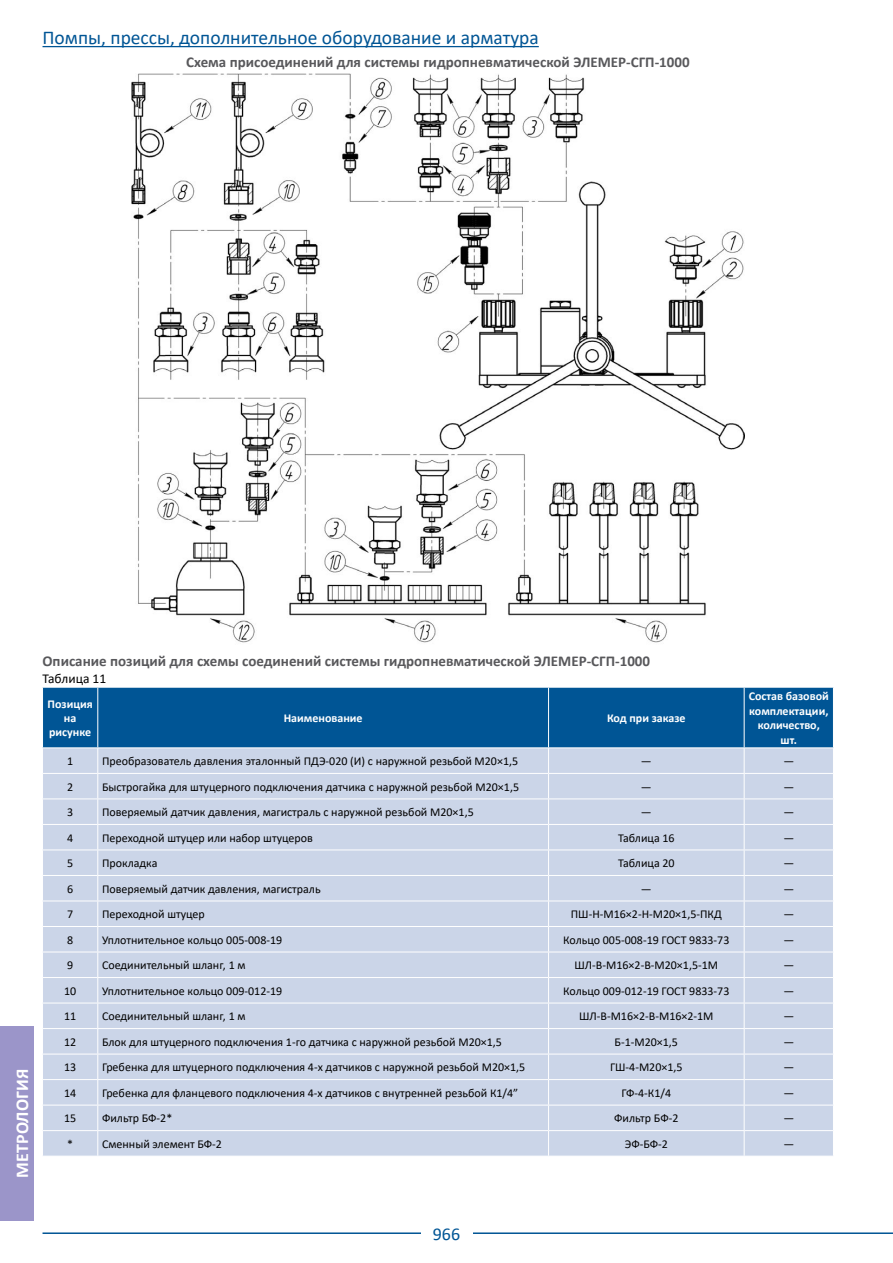
<style>
.page{position:relative;width:893px;height:1263px;background:#fff}
.page>*{position:absolute;margin:0;border:0;box-sizing:border-box;transform-origin:0 0}
.t1{font:19.5px "Calibri";color:#005595}
.t2{font:700 18px "Calibri";letter-spacing:.01em;color:#fff}
.t3{font:18px "Calibri";color:#005595}
.t4{font:700 15px "Calibri";color:#58585b}
.t5{font:13.5px "Calibri";color:#000}
.t6{font:12px "Calibri";color:#000}
.t7{font:700 12px/14.4px "Calibri";color:#fff;text-align:center}
</style>
<div class="page">
<hr style="left:43px;top:1232px;width:850px;height:2px;background:#005595">
<hr style="left:43px;top:46px;width:496px;height:1px;background:#005595">
<div style="left:421px;top:1225px;width:51px;height:16px;background:#fff"></div>
<div style="left:0;top:1026px;width:34px;height:194px;background:#9b95c9"></div>
<img style="left:132px;top:74px;width:612px;height:569px">
<div style="left:43px;top:688px;width:790px;height:59px;background:#005595"></div>
<div style="left:43px;top:748px;width:790px;height:408px;background:#cbd5e8"></div>
<hr style="left:97px;top:687px;width:1px;height:60px;background:#fff">
<hr style="left:548px;top:687px;width:1px;height:60px;background:#fff">
<hr style="left:744px;top:687px;width:1px;height:60px;background:#fff">
<hr style="left:42px;top:773px;width:56px;height:1px;background:#fff">
<hr style="left:98px;top:773px;width:451px;height:1px;background:#fff">
<hr style="left:549px;top:773px;width:195px;height:1px;background:#fff">
<hr style="left:744px;top:773px;width:90px;height:1px;background:#fff">
<hr style="left:42px;top:798px;width:56px;height:1px;background:#fff">
<hr style="left:98px;top:798px;width:451px;height:1px;background:#fff">
<hr style="left:549px;top:798px;width:195px;height:1px;background:#fff">
<hr style="left:744px;top:798px;width:90px;height:1px;background:#fff">
<hr style="left:42px;top:824px;width:56px;height:1px;background:#fff">
<hr style="left:98px;top:824px;width:451px;height:1px;background:#fff">
<hr style="left:549px;top:824px;width:195px;height:1px;background:#fff">
<hr style="left:744px;top:824px;width:90px;height:1px;background:#fff">
<hr style="left:42px;top:849px;width:56px;height:1px;background:#fff">
<hr style="left:98px;top:849px;width:451px;height:1px;background:#fff">
<hr style="left:549px;top:849px;width:195px;height:1px;background:#fff">
<hr style="left:744px;top:849px;width:90px;height:1px;background:#fff">
<hr style="left:42px;top:875px;width:56px;height:1px;background:#fff">
<hr style="left:98px;top:875px;width:451px;height:1px;background:#fff">
<hr style="left:549px;top:875px;width:195px;height:1px;background:#fff">
<hr style="left:744px;top:875px;width:90px;height:1px;background:#fff">
<hr style="left:42px;top:900px;width:56px;height:1px;background:#fff">
<hr style="left:98px;top:900px;width:451px;height:1px;background:#fff">
<hr style="left:549px;top:900px;width:195px;height:1px;background:#fff">
<hr style="left:744px;top:900px;width:90px;height:1px;background:#fff">
<hr style="left:42px;top:926px;width:56px;height:1px;background:#fff">
<hr style="left:98px;top:926px;width:451px;height:1px;background:#fff">
<hr style="left:549px;top:926px;width:195px;height:1px;background:#fff">
<hr style="left:744px;top:926px;width:90px;height:1px;background:#fff">
<hr style="left:42px;top:952px;width:56px;height:1px;background:#fff">
<hr style="left:98px;top:952px;width:451px;height:1px;background:#fff">
<hr style="left:549px;top:952px;width:195px;height:1px;background:#fff">
<hr style="left:744px;top:952px;width:90px;height:1px;background:#fff">
<hr style="left:42px;top:977px;width:56px;height:1px;background:#fff">
<hr style="left:98px;top:977px;width:451px;height:1px;background:#fff">
<hr style="left:549px;top:977px;width:195px;height:1px;background:#fff">
<hr style="left:744px;top:977px;width:90px;height:1px;background:#fff">
<hr style="left:42px;top:1003px;width:56px;height:1px;background:#fff">
<hr style="left:98px;top:1003px;width:451px;height:1px;background:#fff">
<hr style="left:549px;top:1003px;width:195px;height:1px;background:#fff">
<hr style="left:744px;top:1003px;width:90px;height:1px;background:#fff">
<hr style="left:42px;top:1028px;width:56px;height:1px;background:#fff">
<hr style="left:98px;top:1028px;width:451px;height:1px;background:#fff">
<hr style="left:549px;top:1028px;width:195px;height:1px;background:#fff">
<hr style="left:744px;top:1028px;width:90px;height:1px;background:#fff">
<hr style="left:42px;top:1054px;width:56px;height:1px;background:#fff">
<hr style="left:98px;top:1054px;width:451px;height:1px;background:#fff">
<hr style="left:549px;top:1054px;width:195px;height:1px;background:#fff">
<hr style="left:744px;top:1054px;width:90px;height:1px;background:#fff">
<hr style="left:42px;top:1079px;width:56px;height:1px;background:#fff">
<hr style="left:98px;top:1079px;width:451px;height:1px;background:#fff">
<hr style="left:549px;top:1079px;width:195px;height:1px;background:#fff">
<hr style="left:744px;top:1079px;width:90px;height:1px;background:#fff">
<hr style="left:42px;top:1105px;width:56px;height:1px;background:#fff">
<hr style="left:98px;top:1105px;width:451px;height:1px;background:#fff">
<hr style="left:549px;top:1105px;width:195px;height:1px;background:#fff">
<hr style="left:744px;top:1105px;width:90px;height:1px;background:#fff">
<hr style="left:42px;top:1130px;width:56px;height:1px;background:#fff">
<hr style="left:98px;top:1130px;width:451px;height:1px;background:#fff">
<svg style="left:97px;top:748px;width:1px;height:408px"></svg>
<hr style="left:549px;top:1130px;width:195px;height:1px;background:#fff">
<svg style="left:548px;top:748px;width:1px;height:408px"></svg>
<hr style="left:744px;top:1130px;width:90px;height:1px;background:#fff">
<svg style="left:744px;top:748px;width:1px;height:408px"></svg>
<h1 class="t1" style="left:43px;top:24px;width:498px">Помпы, прессы, дополнительное оборудование и арматура</h1>
<p class="t4" style="left:186px;top:51px;width:505px">Схема присоединений для системы гидропневматической ЭЛЕМЕР-СГП-1000</p>
<h2 class="t2" style="left:9px;top:1178px;width:111px;rotate:-90deg">МЕТРОЛОГИЯ</h2>
<p class="t4" style="left:43px;top:651px;width:609px">Описание позиций для схемы соединений системы гидропневматической ЭЛЕМЕР-СГП-1000</p>
<p class="t5" style="left:43px;top:669px;width:65px">Таблица 11</p>
<p class="t7" style="left:48px;top:696px;width:47px">Позиция на рисунке</p>
<p class="t7" style="left:284px;top:711px;width:80px">Наименование</p>
<p class="t7" style="left:607px;top:711px;width:80px">Код при заказе</p>
<p class="t7" style="left:749px;top:689px;width:82px">Состав базовой комплектации, количество, шт.</p>
<p class="t6" style="left:67px;top:753px;width:8px">1</p>
<p class="t6" style="left:102px;top:753px;width:418px">Преобразователь давления эталонный ПДЭ-020 (И) с наружной резьбой М20×1,5</p>
<p class="t6" style="left:641px;top:753px;width:12px">—</p>
<p class="t6" style="left:783px;top:753px;width:12px">—</p>
<p class="t6" style="left:67px;top:778px;width:8px">2</p>
<p class="t6" style="left:102px;top:778px;width:419px">Быстрогайка для штуцерного подключения датчика с наружной резьбой М20×1,5</p>
<p class="t6" style="left:641px;top:778px;width:12px">—</p>
<p class="t6" style="left:783px;top:778px;width:12px">—</p>
<p class="t6" style="left:67px;top:804px;width:8px">3</p>
<p class="t6" style="left:102px;top:804px;width:373px">Поверяемый датчик давления, магистраль с наружной резьбой М20×1,5</p>
<p class="t6" style="left:641px;top:804px;width:12px">—</p>
<p class="t6" style="left:783px;top:804px;width:12px">—</p>
<p class="t6" style="left:67px;top:829px;width:8px">4</p>
<p class="t6" style="left:102px;top:829px;width:212px">Переходной штуцер или набор штуцеров</p>
<p class="t6" style="left:618px;top:829px;width:58px">Таблица 16</p>
<p class="t6" style="left:783px;top:829px;width:12px">—</p>
<p class="t6" style="left:67px;top:855px;width:8px">5</p>
<p class="t6" style="left:102px;top:855px;width:57px">Прокладка</p>
<p class="t6" style="left:618px;top:855px;width:58px">Таблица 20</p>
<p class="t6" style="left:783px;top:855px;width:12px">—</p>
<p class="t6" style="left:67px;top:880px;width:8px">6</p>
<p class="t6" style="left:102px;top:880px;width:220px">Поверяемый датчик давления, магистраль</p>
<p class="t6" style="left:641px;top:880px;width:12px">—</p>
<p class="t6" style="left:783px;top:880px;width:12px">—</p>
<p class="t6" style="left:67px;top:906px;width:8px">7</p>
<p class="t6" style="left:102px;top:906px;width:104px">Переходной штуцер</p>
<p class="t6" style="left:571px;top:906px;width:152px">ПШ-H-М16×2-Н-М20×1,5-ПКД</p>
<p class="t6" style="left:783px;top:906px;width:12px">—</p>
<p class="t6" style="left:67px;top:931px;width:8px">8</p>
<p class="t6" style="left:102px;top:931px;width:182px">Уплотнительное кольцо 005-008-19</p>
<p class="t6" style="left:563px;top:931px;width:168px">Кольцо 005-008-19 ГОСТ 9833-73</p>
<p class="t6" style="left:783px;top:931px;width:12px">—</p>
<p class="t6" style="left:67px;top:957px;width:8px">9</p>
<p class="t6" style="left:102px;top:957px;width:145px">Соединительный шланг, 1 м</p>
<p class="t6" style="left:575px;top:957px;width:145px">ШЛ-В-М16×2-В-М20×1,5-1М</p>
<p class="t6" style="left:783px;top:957px;width:12px">—</p>
<p class="t6" style="left:64px;top:982px;width:14px">10</p>
<p class="t6" style="left:102px;top:982px;width:182px">Уплотнительное кольцо 009-012-19</p>
<p class="t6" style="left:563px;top:982px;width:168px">Кольцо 009-012-19 ГОСТ 9833-73</p>
<p class="t6" style="left:783px;top:982px;width:12px">—</p>
<p class="t6" style="left:64px;top:1008px;width:14px">11</p>
<p class="t6" style="left:102px;top:1008px;width:145px">Соединительный шланг, 1 м</p>
<p class="t6" style="left:579px;top:1008px;width:136px">ШЛ-В-М16×2-В-М16×2-1М</p>
<p class="t6" style="left:783px;top:1008px;width:12px">—</p>
<p class="t6" style="left:64px;top:1033px;width:14px">12</p>
<p class="t6" style="left:102px;top:1033px;width:402px">Блок для штуцерного подключения 1-го датчика с наружной резьбой М20×1,5</p>
<p class="t6" style="left:615px;top:1033px;width:65px">Б-1-М20×1,5</p>
<p class="t6" style="left:783px;top:1033px;width:12px">—</p>
<p class="t6" style="left:64px;top:1059px;width:14px">13</p>
<p class="t6" style="left:102px;top:1059px;width:425px">Гребенка для штуцерного подключения 4-х датчиков с наружной резьбой М20×1,5</p>
<p class="t6" style="left:610px;top:1059px;width:74px">ГШ-4-М20×1,5</p>
<p class="t6" style="left:783px;top:1059px;width:12px">—</p>
<p class="t6" style="left:64px;top:1084px;width:14px">14</p>
<p class="t6" style="left:102px;top:1084px;width:418px">Гребенка для фланцевого подключения 4-х датчиков с внутренней резьбой К1/4”</p>
<p class="t6" style="left:621px;top:1084px;width:51px">ГФ-4-К1/4</p>
<p class="t6" style="left:783px;top:1084px;width:12px">—</p>
<p class="t6" style="left:64px;top:1110px;width:14px">15</p>
<p class="t6" style="left:102px;top:1110px;width:72px">Фильтр БФ-2*</p>
<p class="t6" style="left:614px;top:1110px;width:66px">Фильтр БФ-2</p>
<p class="t6" style="left:783px;top:1110px;width:12px">—</p>
<p class="t6" style="left:67px;top:1135px;width:7px">*</p>
<p class="t6" style="left:102px;top:1135px;width:122px">Сменный элемент БФ-2</p>
<p class="t6" style="left:625px;top:1135px;width:45px">ЭФ-БФ-2</p>
<p class="t6" style="left:783px;top:1135px;width:12px">—</p>
<h2 class="t3" style="left:433px;top:1221px;width:29px">966</h2>
</div>
